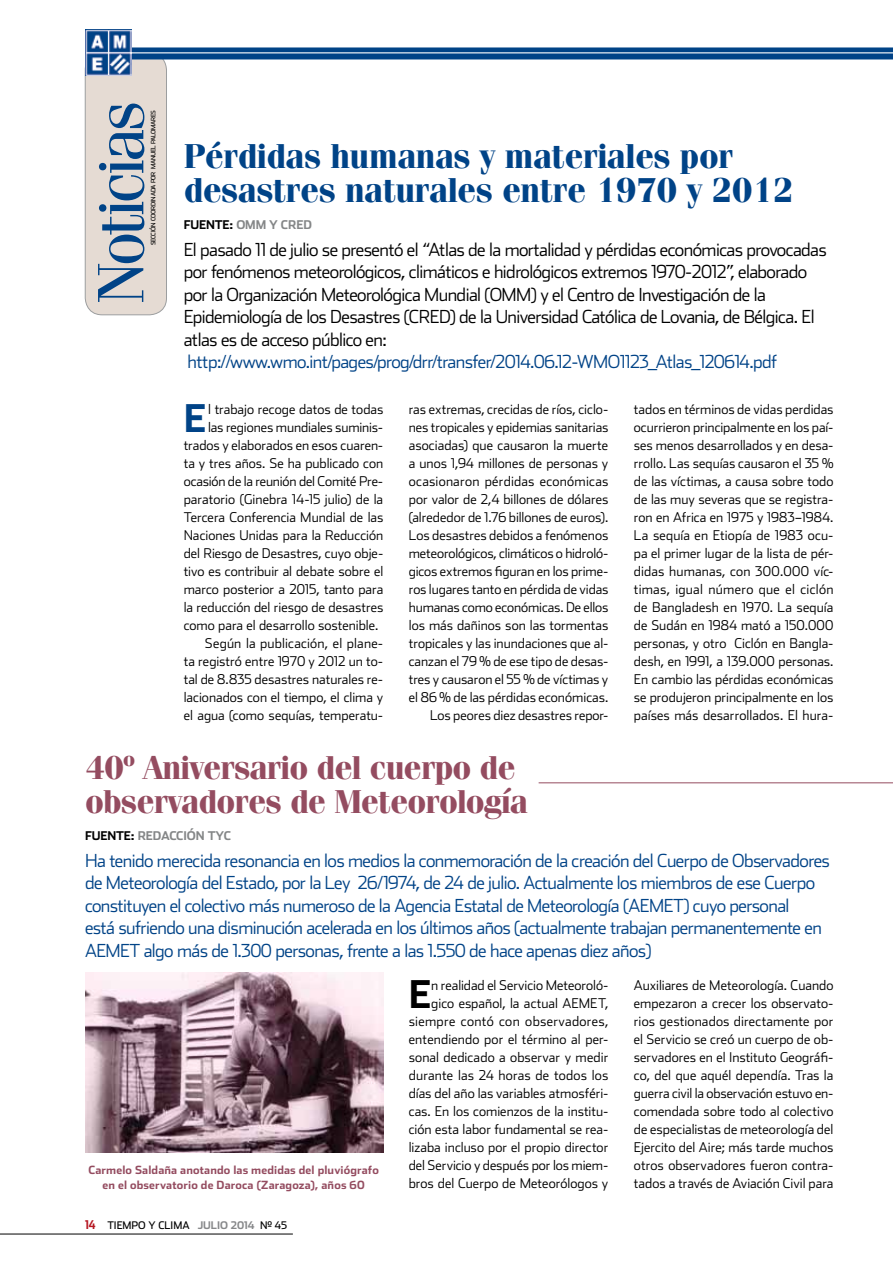
<style>
.page{position:relative;width:893px;height:1263px;background:#fff}
.page>*{position:absolute;margin:0;border:0;box-sizing:border-box;transform-origin:0 0}
.t1{font:65.55px "Fenice Std";letter-spacing:-.06em;color:#004387}
.t2{font:700 38.1px "Stainless";color:#004387}
.t3{font:700 38.1px "Stainless";color:#000}
.t4{font:700 34.5px/34.5px "Fenice Std";letter-spacing:-.02em;color:#004387}
.t5{font:700 33px/34.5px "Fenice Std";letter-spacing:-.03em;color:#944c60}
.t6{font:300 18px/22.5px "Stainless";letter-spacing:-.03em;color:#004387}
.t7{font:300 18px/22.5px "Stainless";letter-spacing:-.03em;color:#000}
.t8{font:300 13.5px/18px "Stainless";color:#000;text-align:right}
.t9{font:700 12px "Stainless";letter-spacing:-.01em;color:#848687}
.t10{font:700 12px "Stainless";color:#000}
.t11{font:700 11.25px/15px "Stainless";letter-spacing:.015em;color:#944c60;text-align:center}
.t12{font:10.5px "Stainless";color:#000}
.t13{font:700 10.5px "Stainless";color:#87888a}
.t14{font:6.15px "Stainless";letter-spacing:-.04em;color:#000}
.s1{color:#000}
.s2{font-family:"Stainless Cond";font-weight:700;font-size:12px;color:#b51621}
.s3{font-weight:700;color:#87888a}
.s4{font-weight:400;color:#000}
</style>
<div class="page">
<div style="left:85px;top:53px;width:81px;height:262px;background:#e5dbd3;border-radius:17px"></div>
<div style="left:85px;top:53px;width:82px;height:262px;border:1px solid #9c9e9f;border-radius:17px"></div>
<hr style="left:0;top:1234px;width:293px;height:1px;background:#000">
<div style="left:85px;top:47px;width:808px;height:12px;background:#004387"></div>
<img style="left:85px;top:30px;width:46px;height:46px">
<hr style="left:130px;top:52px;width:763px;height:1px;background:#fff">
<img style="left:85px;top:972px;width:298px;height:180px">
<hr style="left:539px;top:782px;width:354px;height:1px;background:#944c60">
<h1 class="t1" style="left:82px;top:305px;width:206px;rotate:-90deg">Noticias</h1>
<p class="t14" style="left:150px;top:245px;width:136px;rotate:-90deg">sección coordinada por MANUEL PALOMARES</p>
<h3 class="t4" style="left:184px;top:138px;width:611px">Pérdidas humanas y materiales por desastres naturales entre 1970 y 2012</h3>
<p class="t10" style="left:184px;top:217px;width:9px">FUENTE</p>
<p class="t9" style="left:230px;top:217px;width:60px"><span class="s1">:</span> OMM y CRED</p>
<p class="t7" style="left:184px;top:238px;width:645px">El pasado 11 de julio se presentó el “Atlas de la mortalidad y pérdidas económicas provocadas por fenómenos meteorológicos, climáticos e hidrológicos extremos 1970-2012”, elaborado por la Organización Meteorológica Mundial (OMM) y el Centro de Investigación de la Epidemiología de los Desastres (CRED) de la Universidad Católica de Lovania, de Bélgica. El atlas es de acceso público en:</p>
<h3 class="t6" style="left:188px;top:351px;width:591px">http://www.wmo.int/pages/prog/drr/transfer/2014.06.12-WMO1123_Atlas_120614.pdf</h3>
<h2 class="t2" style="left:184px;top:396px;width:20px">E</h2>
<p class="t8" style="left:208px;top:400px;width:177px">l trabajo recoge datos de todas</p>
<p class="t8" style="left:409px;top:400px;width:201px">ras extremas, crecidas de ríos, ciclo&shy;nes tropicales y epidemias sanitarias asociadas) que causaron la muerte a unos 1,94 millones de personas y ocasionaron pérdidas económicas por valor de 2,4 billones de dólares (alrededor de 1.76 billones de euros).<br>Los desastres debidos a fenómenos meteorológicos, climáticos o hidroló&shy;gicos extremos figuran en los prime&shy;ros lugares tanto en pérdida de vidas humanas como económicas. De ellos los más dañinos son las tormentas tropicales y las inundaciones que al&shy;canzan el 79 % de ese tipo de desas&shy;tres y causaron el 55 % de víctimas y el 86 % de las pérdidas económicas.<br>Los peores diez desastres repor-</p>
<p class="t8" style="left:634px;top:400px;width:201px;text-align:justify">tados en términos de vidas perdidas ocurrieron principalmente en los paí&shy;ses menos desarrollados y en desa&shy;rrollo. Las sequías causaron el 35 % de las víctimas, a causa sobre todo de las muy severas que se registra&shy;ron en Africa en 1975 y 1983–1984.<br>La sequía en Etiopía de 1983 ocu&shy;pa el primer lugar de la lista de pér&shy;didas humanas, con 300.000 víc&shy;timas, igual número que el ciclón de Bangladesh en 1970. La sequía de Sudán en 1984 mató a 150.000 personas, y otro Ciclón en Bangla&shy;desh, en 1991, a 139.000 personas.<br>En cambio las pérdidas económicas se produjeron principalmente en los países más desarrollados. El hura-</p>
<p class="t8" style="left:208px;top:418px;width:177px">las regiones mundiales suminis-</p>
<p class="t8" style="left:184px;top:436px;width:201px">trados y elaborados en esos cuaren-</p>
<p class="t8" style="left:184px;top:454px;width:201px">ta y tres años. Se ha publicado con</p>
<p class="t8" style="left:184px;top:472px;width:201px">ocasión de la reunión del Comité Pre-</p>
<p class="t8" style="left:184px;top:490px;width:201px">paratorio (Ginebra 14-15 julio) de la</p>
<p class="t8" style="left:184px;top:508px;width:201px">Tercera Conferencia Mundial de las</p>
<p class="t8" style="left:184px;top:526px;width:201px">Naciones Unidas para la Reducción</p>
<p class="t8" style="left:184px;top:544px;width:201px">del Riesgo de Desastres, cuyo obje-</p>
<p class="t8" style="left:184px;top:562px;width:201px">tivo es contribuir al debate sobre el</p>
<p class="t8" style="left:184px;top:580px;width:201px">marco posterior a 2015, tanto para</p>
<p class="t8" style="left:184px;top:598px;width:201px">la reducción del riesgo de desastres</p>
<p class="t8" style="left:184px;top:616px;width:196px">como para el desarrollo sostenible.</p>
<p class="t8" style="left:205px;top:634px;width:180px">Según la publicación, el plane-</p>
<p class="t8" style="left:184px;top:652px;width:201px">ta registró entre 1970 y 2012 un to-</p>
<p class="t8" style="left:184px;top:670px;width:201px">tal de 8.835 desastres naturales re-</p>
<p class="t8" style="left:184px;top:688px;width:201px">lacionados con el tiempo, el clima y</p>
<p class="t8" style="left:184px;top:706px;width:201px">el agua (como sequías, temperatu-</p>
<h3 class="t5" style="left:85px;top:750px;width:445px">40º Aniversario del cuerpo de observadores de Meteorología</h3>
<p class="t10" style="left:85px;top:828px;width:9px">FUENTE</p>
<p class="t9" style="left:131px;top:828px;width:101px"><span class="s1">:</span> Redacción TyC</p>
<p class="t6" style="left:85px;top:849px;width:746px">Ha tenido merecida resonancia en los medios la conmemoración de la creación del Cuerpo de Observadores de Meteorología del Estado, por la Ley 26/1974, de 24 de julio. Actualmente los miembros de ese Cuerpo constituyen el colectivo más numeroso de la Agencia Estatal de Meteorología (AEMET) cuyo personal<br>está sufriendo una disminución acelerada en los últimos años (actualmente trabajan permanentemente en AEMET algo más de 1.300 personas, frente a las 1.550 de hace apenas diez años)</p>
<p class="t11" style="left:88px;top:1163px;width:292px">Carmelo Saldaña anotando las medidas del pluviógrafo en el observatorio de Daroca (Zaragoza), años 60</p>
<p class="t12" style="left:85px;top:1219px;width:126px"><span class="s2">14</span> TIEMPO Y CLIMA <span class="s3">JULIO</span></p>
<p class="t13" style="left:231px;top:1219px;width:58px">2014 <span class="s4">Nº 45</span></p>
<p class="t8" style="left:409px;top:976px;width:201px">n realidad el Servicio Meteoroló&shy;gico español, la actual AEMET, siempre contó con observadores, entendiendo por el término al per&shy;sonal dedicado a observar y medir durante las 24 horas de todos los días del año las variables atmosféri&shy;cas. En los comienzos de la institu&shy;ción esta labor fundamental se rea&shy;lizaba incluso por el propio director del Servicio y después por los miem&shy;bros del Cuerpo de Meteorólogos y</p>
<p class="t8" style="left:634px;top:976px;width:201px;text-align:justify">Auxiliares de Meteorología. Cuando empezaron a crecer los observato&shy;rios gestionados directamente por el Servicio se creó un cuerpo de ob&shy;servadores en el Instituto Geográfi&shy;co, del que aquél dependía. Tras la guerra civil la observación estuvo en&shy;comendada sobre todo al colectivo de especialistas de meteorología del Ejercito del Aire; más tarde muchos otros observadores fueron contra&shy;tados a través de Aviación Civil para</p>
<h2 class="t3" style="left:409px;top:972px;width:20px">E</h2>
</div>
